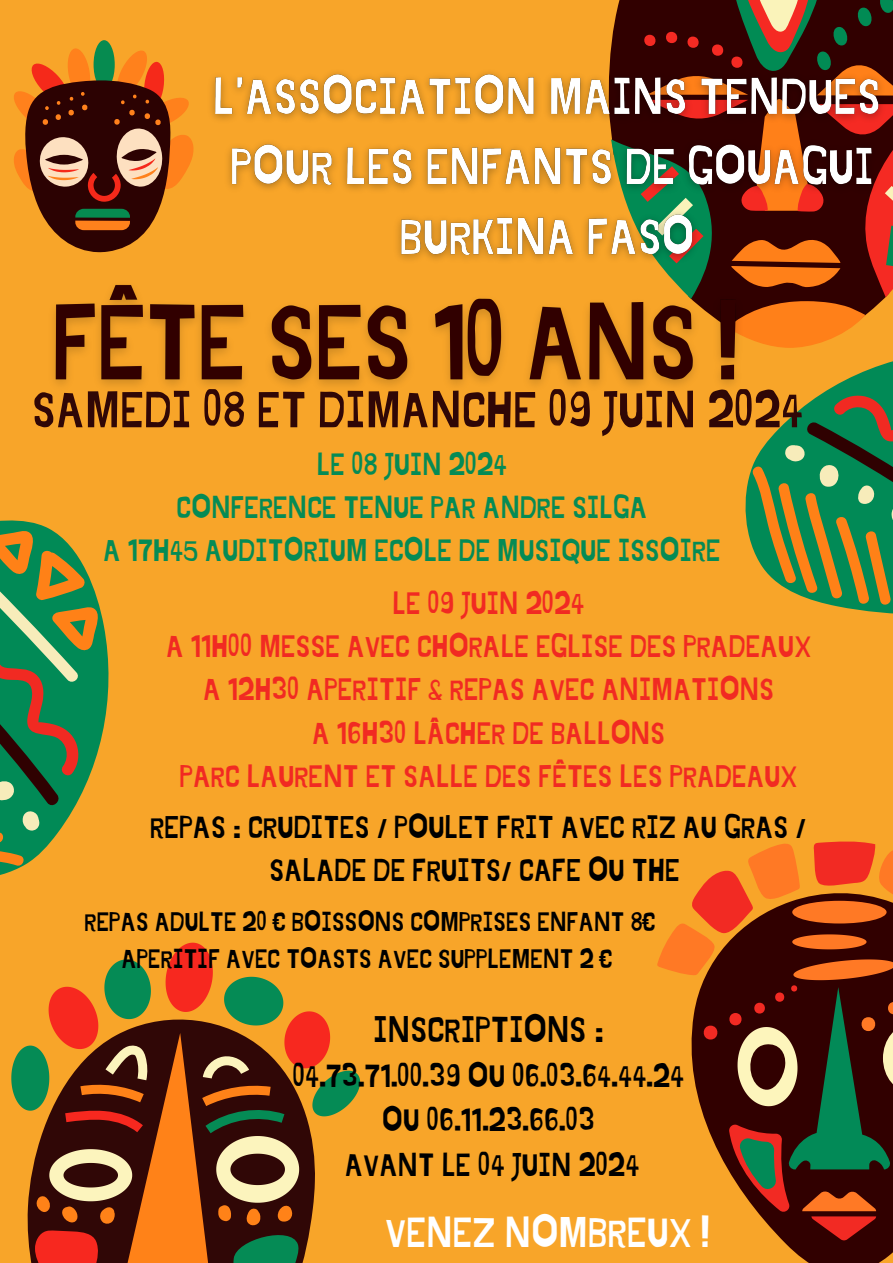
<style>
.page{position:relative;width:893px;height:1263px;background:#f8a529}
.page>*{position:absolute;margin:0;border:0;box-sizing:border-box;transform-origin:0 0}
.t1{font:50.25px "Jingleberry";color:#300706}
.t2{font:42px "Jingleberry";color:#fff}
.t3{font:35.78px "Jingleberry";color:#000}
.t4{font:32.03px/44.4px "Jingleberry";color:#000;text-align:center}
.t5{font:31.35px/43.1px "Jingleberry";color:#000;text-align:center}
.t6{font:30.9px/43.3px "Jingleberry";color:#f12a22;text-align:center}
.t7{font:30.75px/42.8px "Jingleberry";color:#058b55;text-align:center}
.t8{font:26.55px "Jingleberry";color:#000}
</style>
<div class="page">
<div style="left:94px;top:40px;width:21px;height:49px;background:#068b50;border-radius:50%"></div>
<svg style="left:14px;top:47px;width:180px;height:205px"></svg>
<svg style="left:783px;top:1241px;width:110px;height:22px;fill:#310000"></svg>
<svg style="left:657px;top:841px;width:236px;height:400px"></svg>
<svg style="left:11px;top:942px;width:350px;height:321px"></svg>
<svg style="left:0;top:520px;width:109px;height:171px"></svg>
<svg style="left:0;top:528px;width:108px;height:347px"></svg>
<svg style="left:611px;top:0;width:282px;height:614px"></svg>
<img style="left:211px;top:64px;width:682px;height:206px">
<img style="left:53px;top:275px;width:697px;height:125px">
<p class="t1" style="left:32px;top:387px;width:773px">SAMEDI 08 ET DIMANCHE 09 JUIN 2024</p>
<p class="t7" style="left:103px;top:445px;width:619px">LE 08 JUIN 2024<br>CONFERENCE TENUE PAR ANDRE SILGA<br>A 17H45 AUDITORIUM ECOLE DE MUSIQUE ISSOIRE</p>
<p class="t6" style="left:166px;top:583px;width:646px">LE 09 JUIN 2024<br>A 11H00 MESSE AVEC CHORALE EGLISE DES PRADEAUX A 12H30 APERITIF &amp; REPAS AVEC ANIMATIONS<br>A 16H30 LÂCHER DE BALLONS<br>PARC LAURENT ET SALLE DES FÊTES LES PRADEAUX</p>
<h4 class="t5" style="left:150px;top:807px;width:658px">REPAS : CRUDITES / POULET FRIT AVEC RIZ AU GRAS /<br>SALADE DE FRUITS/ CAFE OU THE</h4>
<p class="t8" style="left:84px;top:910px;width:572px">REPAS ADULTE 20 € BOISSONS COMPRISES ENFANT 8€</p>
<h4 class="t8" style="left:121px;top:947px;width:493px">APERITIF AVEC TOASTS AVEC SUPPLEMENT 2 €</h4>
<h2 class="t3" style="left:373px;top:1013px;width:232px">INSCRIPTIONS :</h2>
<h2 class="t4" style="left:293px;top:1055px;width:393px">04.73.71.00.39 OU 06.03.64.44.24<br>OU 06.11.23.66.03<br>AVANT LE 04 JUIN 2024</h2>
<h4 class="t2" style="left:385px;top:1213px;width:325px">VENEZ NOMBREUX !</h4>
</div>
